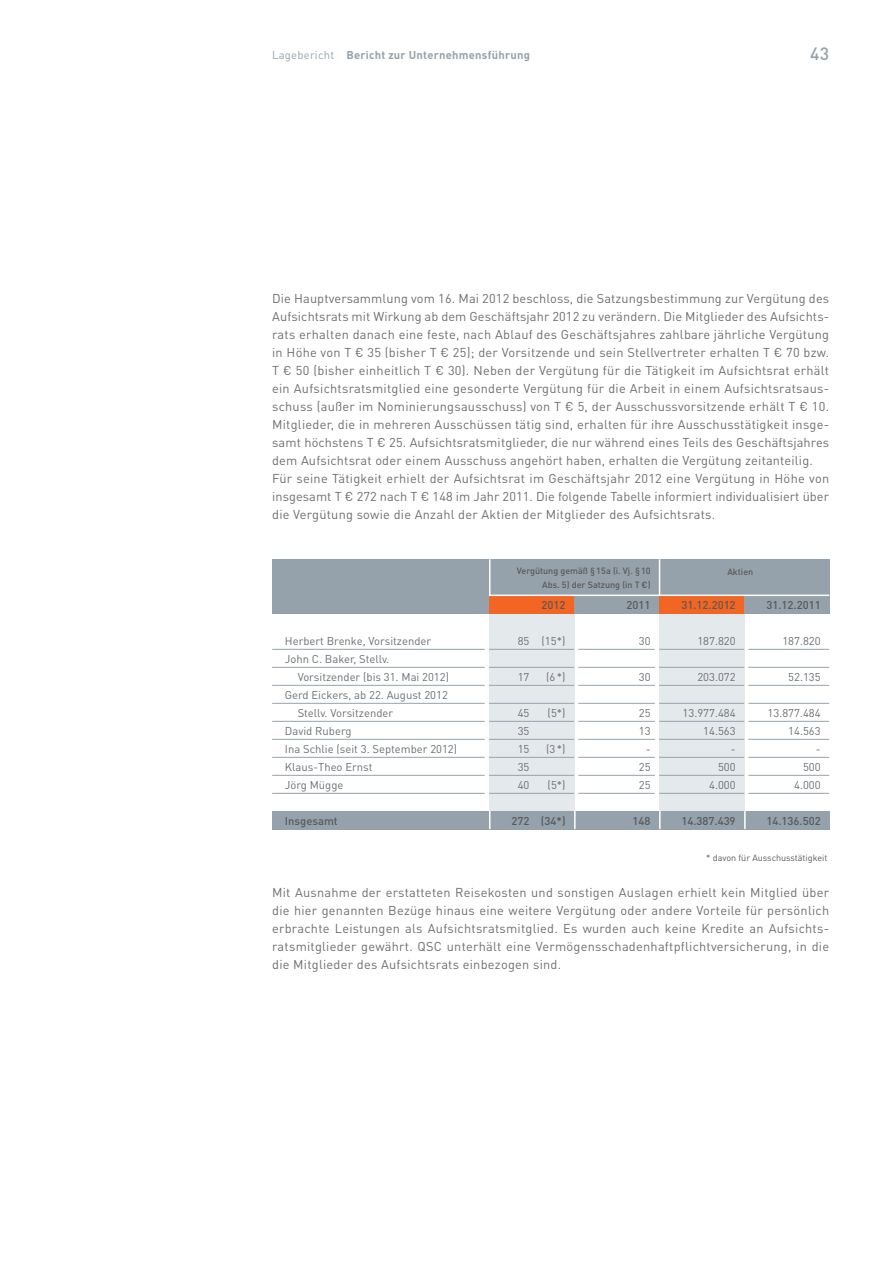
<style>
.page{position:relative;width:893px;height:1263px;background:#fff}
.page>*{position:absolute;margin:0;border:0;box-sizing:border-box;transform-origin:0 0}
.t1{font:500 17.7px "DIN Pro";color:#95a2ab}
.t2{font:12.75px/18px "DIN Pro";letter-spacing:.02em;color:#6d6e70}
.t3{font:11.25px/18px "DIN Pro";color:#6d6e70;text-align:right}
.t4{font:500 11.25px "DIN Pro";color:#58595b}
.t5{font:700 11.25px "DIN Pro";letter-spacing:.02em;color:#95a2ab}
.t6{font:500 9px/13.5px "DIN Pro";color:#58595b;text-align:right}
.t7{font:9px "DIN Pro";color:#58595b}
.s1{font-weight:400}
</style>
<div class="page">
<div style="left:489px;top:609px;width:85px;height:216px;background:#e4e9ec"></div>
<div style="left:659px;top:609px;width:85px;height:216px;background:#e4e9ec"></div>
<div style="left:489px;top:559px;width:340px;height:36px;background:#95a2ab"></div>
<div style="left:489px;top:595px;width:85px;height:18px;background:#f26522"></div>
<div style="left:574px;top:595px;width:85px;height:18px;background:#95a2ab"></div>
<div style="left:659px;top:595px;width:85px;height:18px;background:#f26522"></div>
<div style="left:744px;top:595px;width:85px;height:18px;background:#95a2ab"></div>
<div style="left:272px;top:559px;width:217px;height:54px;background:#95a2ab"></div>
<hr style="left:489px;top:559px;width:1px;height:36px;background:#fff">
<hr style="left:659px;top:559px;width:1px;height:36px;background:#fff">
<hr style="left:272px;top:649px;width:213px;height:1px;background:#95a2ab">
<hr style="left:489px;top:649px;width:85px;height:1px;background:#95a2ab">
<hr style="left:578px;top:649px;width:77px;height:1px;background:#95a2ab">
<hr style="left:659px;top:649px;width:85px;height:1px;background:#95a2ab">
<hr style="left:748px;top:649px;width:81px;height:1px;background:#95a2ab">
<hr style="left:272px;top:667px;width:213px;height:1px;background:#95a2ab">
<hr style="left:489px;top:667px;width:85px;height:1px;background:#95a2ab">
<hr style="left:578px;top:667px;width:77px;height:1px;background:#95a2ab">
<hr style="left:659px;top:667px;width:85px;height:1px;background:#95a2ab">
<hr style="left:748px;top:667px;width:81px;height:1px;background:#95a2ab">
<hr style="left:272px;top:685px;width:213px;height:1px;background:#95a2ab">
<hr style="left:489px;top:685px;width:85px;height:1px;background:#95a2ab">
<hr style="left:578px;top:685px;width:77px;height:1px;background:#95a2ab">
<hr style="left:659px;top:685px;width:85px;height:1px;background:#95a2ab">
<hr style="left:748px;top:685px;width:81px;height:1px;background:#95a2ab">
<hr style="left:272px;top:703px;width:213px;height:1px;background:#95a2ab">
<hr style="left:489px;top:703px;width:85px;height:1px;background:#95a2ab">
<hr style="left:578px;top:703px;width:77px;height:1px;background:#95a2ab">
<hr style="left:659px;top:703px;width:85px;height:1px;background:#95a2ab">
<hr style="left:748px;top:703px;width:81px;height:1px;background:#95a2ab">
<hr style="left:272px;top:721px;width:213px;height:1px;background:#95a2ab">
<hr style="left:489px;top:721px;width:85px;height:1px;background:#95a2ab">
<hr style="left:578px;top:721px;width:77px;height:1px;background:#95a2ab">
<hr style="left:659px;top:721px;width:85px;height:1px;background:#95a2ab">
<hr style="left:748px;top:721px;width:81px;height:1px;background:#95a2ab">
<hr style="left:272px;top:739px;width:213px;height:1px;background:#95a2ab">
<hr style="left:272px;top:757px;width:213px;height:1px;background:#95a2ab">
<hr style="left:272px;top:775px;width:213px;height:1px;background:#95a2ab">
<hr style="left:272px;top:793px;width:213px;height:1px;background:#95a2ab">
<hr style="left:489px;top:739px;width:85px;height:1px;background:#95a2ab">
<hr style="left:489px;top:757px;width:85px;height:1px;background:#95a2ab">
<hr style="left:489px;top:775px;width:85px;height:1px;background:#95a2ab">
<hr style="left:489px;top:793px;width:85px;height:1px;background:#95a2ab">
<hr style="left:578px;top:739px;width:77px;height:1px;background:#95a2ab">
<hr style="left:578px;top:757px;width:77px;height:1px;background:#95a2ab">
<hr style="left:578px;top:775px;width:77px;height:1px;background:#95a2ab">
<hr style="left:578px;top:793px;width:77px;height:1px;background:#95a2ab">
<hr style="left:659px;top:739px;width:85px;height:1px;background:#95a2ab">
<hr style="left:659px;top:757px;width:85px;height:1px;background:#95a2ab">
<hr style="left:659px;top:775px;width:85px;height:1px;background:#95a2ab">
<hr style="left:659px;top:793px;width:85px;height:1px;background:#95a2ab">
<hr style="left:748px;top:739px;width:81px;height:1px;background:#95a2ab">
<hr style="left:748px;top:757px;width:81px;height:1px;background:#95a2ab">
<hr style="left:748px;top:775px;width:81px;height:1px;background:#95a2ab">
<hr style="left:748px;top:793px;width:81px;height:1px;background:#95a2ab">
<hr style="left:489px;top:594px;width:340px;height:2px;background:#fff">
<div style="left:272px;top:811px;width:557px;height:18px;background:#95a2ab"></div>
<svg style="left:489px;top:811px;width:1px;height:18px"></svg>
<svg style="left:574px;top:811px;width:2px;height:18px"></svg>
<svg style="left:659px;top:811px;width:2px;height:18px"></svg>
<svg style="left:744px;top:811px;width:2px;height:18px"></svg>
<p class="t5" style="left:272px;top:51px;width:259px"><span class="s1">Lagebericht</span> Bericht zur Unternehmensführung</p>
<h1 class="t1" style="left:810px;top:47px;width:21px">43</h1>
<p class="t2" style="left:272px;top:291px;width:559px">Die Hauptversammlung vom 16. Mai 2012 beschloss, die Satzungsbestimmung zur Vergütung des Aufsichtsrats mit Wirkung ab dem Geschäftsjahr 2012 zu verändern. Die Mitglieder des Aufsichts&shy;rats erhalten danach eine feste, nach Ablauf des Geschäftsjahres zahlbare jährliche Vergütung in Höhe von T € 35 (bisher T € 25); der Vorsitzende und sein Stellvertreter erhalten T € 70 bzw.<br>T € 50 (bisher einheitlich T € 30). Neben der Vergütung für die Tätigkeit im Aufsichtsrat erhält ein Aufsichtsratsmitglied eine gesonderte Vergütung für die Arbeit in einem Aufsichtsratsaus&shy;schuss (außer im Nominierungsausschuss) von T € 5, der Ausschussvorsitzende erhält T € 10.<br>Mitglieder, die in mehreren Ausschüssen tätig sind, erhalten für ihre Ausschusstätigkeit insge&shy;samt höchstens T € 25. Aufsichtsratsmitglieder, die nur während eines Teils des Geschäftsjahres dem Aufsichtsrat oder einem Ausschuss angehört haben, erhalten die Vergütung zeitanteilig.<br>Für seine Tätigkeit erhielt der Aufsichtsrat im Geschäftsjahr 2012 eine Vergütung in Höhe von insgesamt T € 272 nach T € 148 im Jahr 2011. Die folgende Tabelle informiert individualisiert über die Vergütung sowie die Anzahl der Aktien der Mitglieder des Aufsichtsrats.</p>
<p class="t6" style="left:517px;top:566px;width:135px">Vergütung gemäß § 15a (i. Vj. § 10<br>Abs. 5) der Satzung (in T €)</p>
<p class="t6" style="left:727px;top:566px;width:27px">Aktien</p>
<p class="t3" style="left:285px;top:633px;width:148px;text-align:left">Herbert Brenke, Vorsitzender<br>John C. Baker, Stellv.</p>
<p class="t3" style="left:298px;top:669px;width:153px">Vorsitzender (bis 31. Mai 2012)</p>
<p class="t3" style="left:285px;top:687px;width:164px">Gerd Eickers, ab 22. August 2012</p>
<p class="t3" style="left:298px;top:705px;width:97px">Stellv. Vorsitzender</p>
<p class="t3" style="left:285px;top:723px;width:68px">David Ruberg</p>
<p class="t3" style="left:285px;top:741px;width:174px">Ina Schlie (seit 3. September 2012)</p>
<p class="t3" style="left:285px;top:759px;width:89px">Klaus-Theo Ernst</p>
<p class="t3" style="left:285px;top:777px;width:60px">Jörg Mügge</p>
<p class="t4" style="left:285px;top:817px;width:54px">Insgesamt</p>
<p class="t3" style="left:518px;top:633px;width:13px">85</p>
<p class="t3" style="left:518px;top:669px;width:13px">17</p>
<p class="t3" style="left:518px;top:705px;width:13px;text-align:justify">45<br>35<br>15<br>35<br>40</p>
<p class="t4" style="left:511px;top:817px;width:19px">272</p>
<p class="t4" style="left:542px;top:601px;width:25px">2012</p>
<p class="t4" style="left:627px;top:601px;width:25px">2011</p>
<p class="t4" style="left:681px;top:601px;width:56px">31.12.2012</p>
<p class="t4" style="left:766px;top:601px;width:56px">31.12.2011</p>
<p class="t3" style="left:542px;top:633px;width:26px">(15*)</p>
<p class="t3" style="left:546px;top:669px;width:21px">(6 *)</p>
<p class="t3" style="left:548px;top:705px;width:19px">(5*)</p>
<p class="t3" style="left:546px;top:741px;width:21px">(3 *)</p>
<p class="t3" style="left:548px;top:777px;width:19px">(5*)</p>
<p class="t4" style="left:541px;top:817px;width:26px">(34*)</p>
<p class="t3" style="left:639px;top:633px;width:13px">30</p>
<p class="t3" style="left:639px;top:669px;width:13px">30</p>
<p class="t3" style="left:639px;top:705px;width:13px">25<br>13 -<br>25<br>25</p>
<p class="t4" style="left:633px;top:817px;width:19px">148</p>
<p class="t3" style="left:697px;top:633px;width:40px">187.820</p>
<p class="t3" style="left:697px;top:669px;width:40px">203.072</p>
<p class="t3" style="left:683px;top:705px;width:55px">13.977.484<br>14.563<br>-<br>500<br>4.000</p>
<p class="t4" style="left:681px;top:817px;width:56px">14.387.439</p>
<p class="t3" style="left:782px;top:633px;width:40px">187.820</p>
<p class="t3" style="left:788px;top:669px;width:34px">52.135</p>
<p class="t3" style="left:768px;top:705px;width:55px">13.877.484<br>14.563<br>-<br>500<br>4.000</p>
<p class="t4" style="left:766px;top:817px;width:56px">14.136.502</p>
<p class="t7" style="left:706px;top:855px;width:123px">* davon für Ausschusstätigkeit</p>
<p class="t2" style="left:272px;top:885px;width:558px;text-align:justify">Mit Ausnahme der erstatteten Reisekosten und sonstigen Auslagen erhielt kein Mitglied über die hier genannten Bezüge hinaus eine weitere Vergütung oder andere Vorteile für persönlich erbrachte Leistungen als Aufsichtsratsmitglied. Es wurden auch keine Kredite an Aufsichts&shy;ratsmitglieder gewährt. QSC unterhält eine Vermögensschadenhaftpflichtversicherung, in die die Mitglieder des Aufsichtsrats einbezogen sind.</p>
</div>
